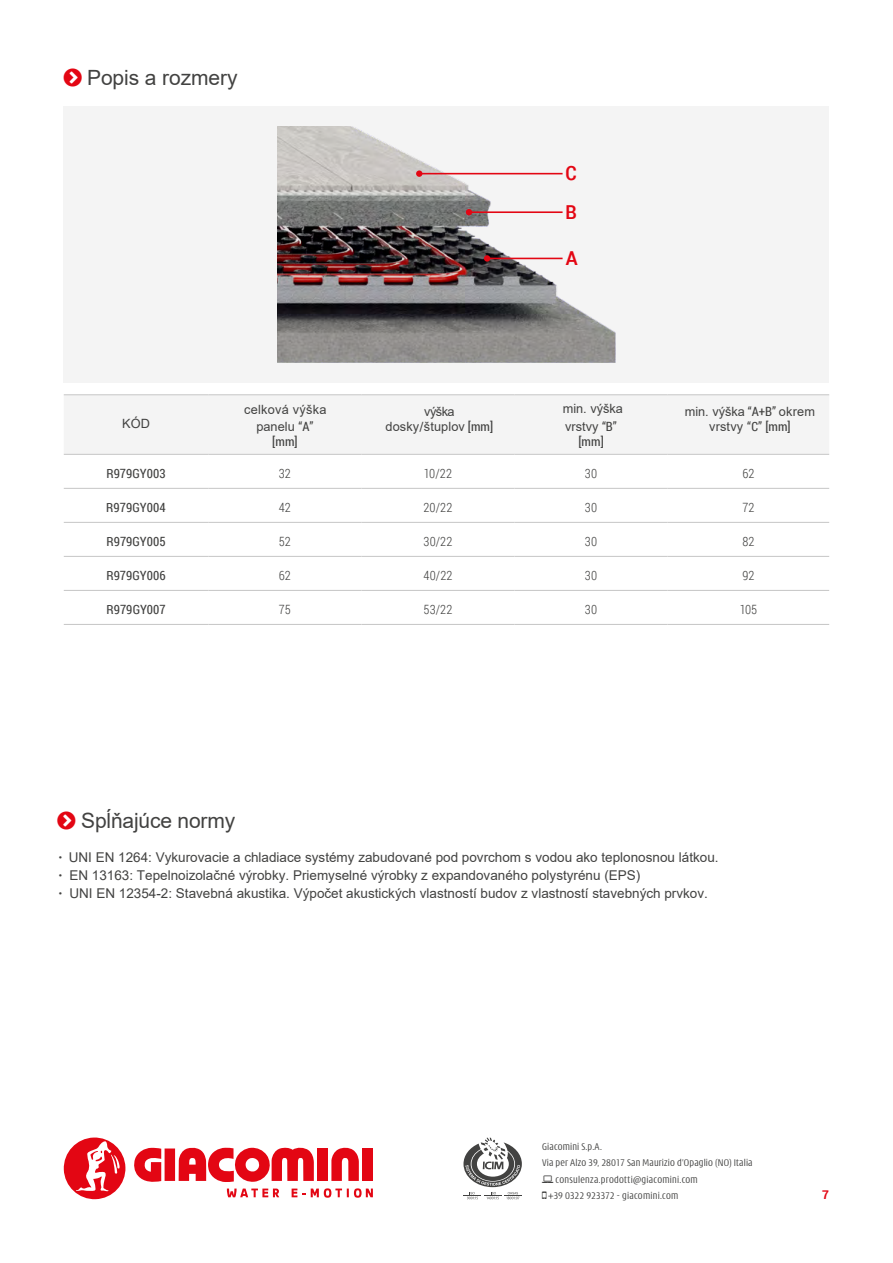
<style>
.page{position:relative;width:893px;height:1263px;background:#fff}
.page>*{position:absolute;margin:0;border:0;box-sizing:border-box;transform-origin:0 0}
.t1{font:24.6px "Roboto Condensed";color:#e30613}
.t2{font:21px "Arial";letter-spacing:-.01em;color:#424241}
.t3{font:21px "Arial";letter-spacing:-.005em;color:#424241}
.t4{font:13.5px "Arial";color:#424241}
.t5{font:12.75px/17.7px "Arial";letter-spacing:.005em;color:#424241;text-align:center}
.t6{font:12.75px "Roboto Condensed";letter-spacing:.005em;color:#424241}
.t7{font:300 12.75px "Roboto Condensed";letter-spacing:.01em;color:#424241}
.t8{font:700 12px "Roboto";color:#e30613}
.t9{font:300 condensed 10.5px "Modena";letter-spacing:.02em;color:#424241}
.s1{font-family:"Roboto Condensed"}
.s2{font-style:inherit}
.s3{font-family:"Arial"}
.s4{font-family:"Raleway";font-weight:300}
</style>
<div class="page">
<svg style="left:134px;top:1148px;width:27px;height:34px"></svg>
<div style="left:165px;top:1148px;width:10px;height:33px;background:#e30613"></div>
<div style="left:317px;top:1148px;width:11px;height:33px;background:#e30613"></div>
<svg style="left:331px;top:1147px;width:28px;height:34px"></svg>
<div style="left:362px;top:1148px;width:11px;height:33px;background:#e30613"></div>
<svg style="left:179px;top:1147px;width:135px;height:35px"></svg>
<svg style="left:292px;top:1188px;width:13px;height:9px"></svg>
<svg style="left:311px;top:1188px;width:62px;height:10px"></svg>
<svg style="left:227px;top:1188px;width:52px;height:9px"></svg>
<svg style="left:64px;top:1137px;width:62px;height:62px"></svg>
<svg style="left:463px;top:1137px;width:59px;height:62px"></svg>
<div style="left:64px;top:395px;width:765px;height:59px;background:#f4f4f4"></div>
<hr style="left:64px;top:394px;width:144px;height:1px;background:#c6c6c6">
<hr style="left:208px;top:394px;width:153px;height:1px;background:#c6c6c6">
<hr style="left:361px;top:394px;width:153px;height:1px;background:#c6c6c6">
<hr style="left:514px;top:394px;width:154px;height:1px;background:#c6c6c6">
<hr style="left:668px;top:394px;width:161px;height:1px;background:#c6c6c6">
<hr style="left:64px;top:454px;width:144px;height:1px;background:#c6c6c6">
<hr style="left:208px;top:454px;width:153px;height:1px;background:#c6c6c6">
<hr style="left:361px;top:454px;width:153px;height:1px;background:#c6c6c6">
<hr style="left:514px;top:454px;width:154px;height:1px;background:#c6c6c6">
<hr style="left:668px;top:454px;width:161px;height:1px;background:#c6c6c6">
<hr style="left:64px;top:488px;width:144px;height:1px;background:#c6c6c6">
<hr style="left:208px;top:488px;width:153px;height:1px;background:#c6c6c6">
<hr style="left:361px;top:488px;width:153px;height:1px;background:#c6c6c6">
<hr style="left:514px;top:488px;width:154px;height:1px;background:#c6c6c6">
<hr style="left:668px;top:488px;width:161px;height:1px;background:#c6c6c6">
<hr style="left:64px;top:522px;width:144px;height:1px;background:#c6c6c6">
<hr style="left:208px;top:522px;width:153px;height:1px;background:#c6c6c6">
<hr style="left:361px;top:522px;width:153px;height:1px;background:#c6c6c6">
<hr style="left:514px;top:522px;width:154px;height:1px;background:#c6c6c6">
<hr style="left:668px;top:522px;width:161px;height:1px;background:#c6c6c6">
<hr style="left:64px;top:556px;width:144px;height:1px;background:#c6c6c6">
<hr style="left:208px;top:556px;width:153px;height:1px;background:#c6c6c6">
<hr style="left:361px;top:556px;width:153px;height:1px;background:#c6c6c6">
<hr style="left:514px;top:556px;width:154px;height:1px;background:#c6c6c6">
<hr style="left:668px;top:556px;width:161px;height:1px;background:#c6c6c6">
<hr style="left:64px;top:590px;width:144px;height:1px;background:#c6c6c6">
<hr style="left:208px;top:590px;width:153px;height:1px;background:#c6c6c6">
<hr style="left:361px;top:590px;width:153px;height:1px;background:#c6c6c6">
<hr style="left:514px;top:590px;width:154px;height:1px;background:#c6c6c6">
<hr style="left:668px;top:590px;width:161px;height:1px;background:#c6c6c6">
<hr style="left:64px;top:624px;width:144px;height:1px;background:#c6c6c6">
<hr style="left:208px;top:624px;width:153px;height:1px;background:#c6c6c6">
<hr style="left:361px;top:624px;width:153px;height:1px;background:#c6c6c6">
<hr style="left:514px;top:624px;width:154px;height:1px;background:#c6c6c6">
<hr style="left:668px;top:624px;width:161px;height:1px;background:#c6c6c6">
<div style="left:64px;top:106px;width:765px;height:277px;background:#f4f4f4"></div>
<img style="left:277px;top:126px;width:339px;height:237px">
<hr style="left:487px;top:258px;width:76px;height:1px;background:#e30613">
<div style="left:484px;top:255px;width:6px;height:7px;background:#e30613;border-radius:50%"></div>
<hr style="left:469px;top:211px;width:94px;height:2px;background:#e30613">
<svg style="left:466px;top:209px;width:6px;height:6px"></svg>
<hr style="left:419px;top:173px;width:144px;height:1px;background:#e30613">
<div style="left:416px;top:170px;width:6px;height:7px;background:#e30613;border-radius:50%"></div>
<h2 class="t3" style="left:87px;top:63px;width:152px">Popis a rozmery</h2>
<p class="t5" style="left:122px;top:414px;width:29px">KÓD</p>
<p class="t5" style="left:244px;top:400px;width:84px">celková výška panelu <span class="s1">“A”</span></p>
<p class="t6" style="left:272px;top:433px;width:27px">[mm]</p>
<h1 class="t1" style="left:565px;top:154px;width:14px">C</h1>
<h1 class="t1" style="left:565px;top:193px;width:14px">B</h1>
<h1 class="t1" style="left:566px;top:239px;width:14px">A</h1>
<p class="t5" style="left:386px;top:404px;width:109px;line-height:15px">výška dosky<span class="s1">/</span>štuplov <span class="s1">[mm]</span></p>
<p class="t5" style="left:563px;top:399px;width:62px;line-height:18.3px;text-align:left">min<span class="s2">.</span> výška vrstvy <span class="s1">“B”</span></p>
<p class="t6" style="left:578px;top:433px;width:27px">[mm]</p>
<p class="t5" style="left:685px;top:403px;width:132px">min. výška <span class="s1">“A+B”</span> okrem</p>
<p class="t6" style="left:709px;top:418px;width:83px"><span class="s3">vrstvy</span> “C” [mm]</p>
<p class="t6" style="left:106px;top:465px;width:61px">R979GY003</p>
<p class="t7" style="left:279px;top:465px;width:14px">32</p>
<p class="t7" style="left:424px;top:465px;width:30px">10/22</p>
<p class="t7" style="left:585px;top:465px;width:14px">30</p>
<p class="t7" style="left:742px;top:465px;width:14px">62</p>
<p class="t6" style="left:106px;top:499px;width:61px">R979GY004</p>
<p class="t7" style="left:279px;top:499px;width:13px">42</p>
<p class="t7" style="left:424px;top:499px;width:30px">20/22</p>
<p class="t7" style="left:585px;top:499px;width:14px">30</p>
<p class="t7" style="left:742px;top:499px;width:14px">72</p>
<p class="t6" style="left:106px;top:533px;width:61px">R979GY005</p>
<p class="t7" style="left:279px;top:533px;width:13px">52</p>
<p class="t7" style="left:424px;top:533px;width:30px">30/22</p>
<p class="t7" style="left:585px;top:533px;width:14px">30</p>
<p class="t7" style="left:742px;top:533px;width:14px">82</p>
<p class="t6" style="left:106px;top:567px;width:61px">R979GY006</p>
<p class="t7" style="left:279px;top:567px;width:14px">62</p>
<p class="t7" style="left:423px;top:567px;width:31px">40/22</p>
<p class="t7" style="left:585px;top:567px;width:14px">30</p>
<p class="t7" style="left:742px;top:567px;width:14px">92</p>
<p class="t6" style="left:106px;top:601px;width:61px">R979GY007</p>
<p class="t7" style="left:279px;top:601px;width:13px">75</p>
<p class="t7" style="left:423px;top:601px;width:31px">53/22</p>
<p class="t7" style="left:585px;top:601px;width:14px">30</p>
<p class="t7" style="left:740px;top:601px;width:19px">105</p>
<h2 class="t2" style="left:81px;top:807px;width:156px">Spĺňajúce normy</h2>
<p class="t4" style="left:58px;top:848px;width:662px"><span class="s4">•</span> UNI EN 1264: Vykurovacie a chladiace systémy zabudované pod povrchom s vodou ako teplonosnou látkou.</p>
<p class="t4" style="left:58px;top:866px;width:584px"><span class="s4">•</span> EN 13163: Tepelnoizolačné výrobky. Priemyselné výrobky z expandovaného polystyrénu (EPS)</p>
<p class="t4" style="left:58px;top:884px;width:651px"><span class="s4">•</span> UNI EN 12354-2: Stavebná akustika. Výpočet akustických vlastností budov z vlastností stavebných prvkov.</p>
<p class="t9" style="left:542px;top:1141px;width:61px">Giacomini S.p.A.</p>
<p class="t9" style="left:542px;top:1158px;width:212px">Via per Alzo 39, 28017 San Maurizio d’Opaglio (NO) Italia</p>
<p class="t9" style="left:556px;top:1174px;width:144px">consulenza.prodotti@giacomini.com</p>
<p class="t9" style="left:549px;top:1191px;width:131px">+39 0322 923372 - giacomini.com</p>
<p class="t8" style="left:822px;top:1186px;width:8px">7</p>
</div>
